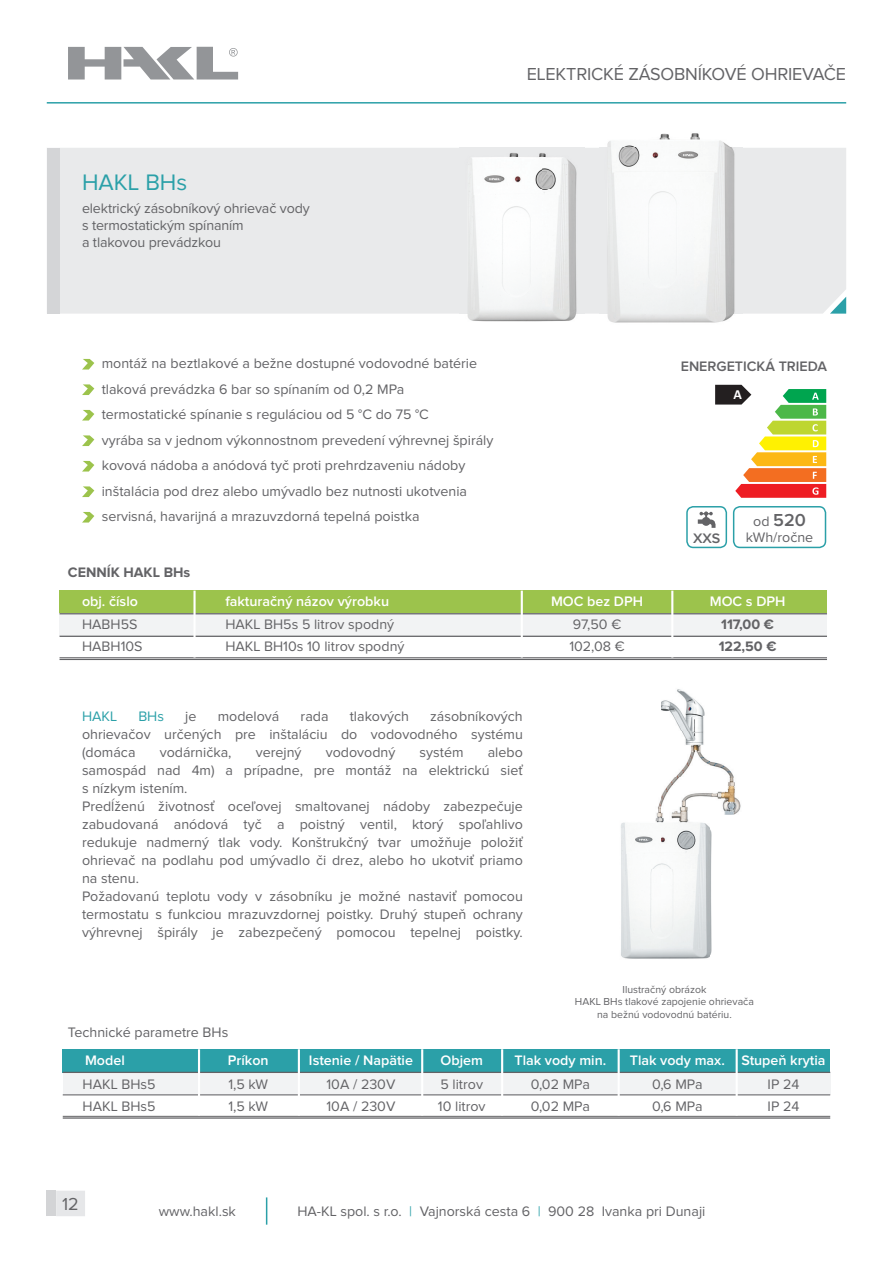
<style>
.page{position:relative;width:893px;height:1263px;background:#fff}
.page>*{position:absolute;margin:0;border:0;box-sizing:border-box;transform-origin:0 0}
.t1{font:23.25px "Proxima Nova";color:#2ba0a8}
.t2{font:18px "Proxima Nova";letter-spacing:-.01em;color:#636366}
.t3{font:600 18px "Proxima Nova";color:#636366}
.t4{font:14.25px/18px "Proxima Nova";color:#636366}
.t5{font:600 14.25px "Proxima Nova";color:#fff}
.t6{font:700 14.25px/22.5px "Proxima Nova";color:#636366}
.t7{font:600 14.25px "Proxima Nova";color:#636366}
.t8{font:14.25px "Proxima Nova";color:#2ba0a8}
.t9{font:700 13.95px "Calibri";color:#fff}
.t10{font:10.5px/12.6px "Proxima Nova";color:#636366;text-align:center}
.s1{font-weight:400;font-size:14.25px}
.s2{color:#2ba0a8}
</style>
<div class="page">
<svg style="left:266px;top:1197px;width:1px;height:27px"></svg>
<svg style="left:56px;top:1191px;width:29px;height:25px"></svg>
<div style="left:47px;top:1191px;width:9px;height:25px;background:#d3d4d6"></div>
<div style="left:60px;top:148px;width:786px;height:166px;background:#e9eaeb"></div>
<svg style="left:68px;top:47px;width:170px;height:33px"></svg>
<hr style="left:47px;top:102px;width:799px;height:2px;background:#2ba0a8">
<div style="left:47px;top:148px;width:13px;height:166px;background:#d4d5d7"></div>
<div style="left:60px;top:591px;width:767px;height:23px;background:#9cc34c"></div>
<svg style="left:60px;top:614px;width:767px;height:22px"></svg>
<hr style="left:60px;top:613px;width:767px;height:1px;background:#636366">
<hr style="left:60px;top:636px;width:767px;height:1px;background:#636366">
<hr style="left:60px;top:659px;width:767px;height:1px;background:#636366">
<hr style="left:60px;top:657px;width:767px;height:1px;background:#636366">
<hr style="left:521px;top:591px;width:2px;height:66px;background:#fff">
<hr style="left:193px;top:591px;width:3px;height:66px;background:#fff">
<hr style="left:671px;top:591px;width:2px;height:66px;background:#fff">
<svg style="left:830px;top:297px;width:16px;height:17px"></svg>
<img style="left:459px;top:147px;width:126px;height:175px">
<img style="left:599px;top:133px;width:143px;height:190px">
<svg style="left:82px;top:359px;width:12px;height:10px"></svg>
<svg style="left:82px;top:384px;width:12px;height:11px"></svg>
<svg style="left:82px;top:410px;width:12px;height:10px"></svg>
<svg style="left:82px;top:435px;width:12px;height:11px"></svg>
<svg style="left:82px;top:461px;width:12px;height:10px"></svg>
<svg style="left:82px;top:486px;width:12px;height:11px"></svg>
<svg style="left:82px;top:512px;width:12px;height:10px"></svg>
<div style="left:63px;top:1049px;width:767px;height:23px;background:#2ba0a8"></div>
<div style="left:63px;top:1072px;width:767px;height:22px;background:#f2f3f4"></div>
<hr style="left:63px;top:1072px;width:767px;height:1px;background:#636366">
<hr style="left:63px;top:1094px;width:767px;height:1px;background:#636366">
<hr style="left:63px;top:1117px;width:767px;height:2px;background:#636366">
<hr style="left:63px;top:1116px;width:767px;height:1px;background:#636366">
<hr style="left:198px;top:1049px;width:2px;height:66px;background:#fff">
<hr style="left:501px;top:1049px;width:2px;height:66px;background:#fff">
<hr style="left:298px;top:1049px;width:2px;height:66px;background:#fff">
<hr style="left:421px;top:1049px;width:2px;height:66px;background:#fff">
<hr style="left:736px;top:1049px;width:2px;height:66px;background:#fff">
<hr style="left:618px;top:1049px;width:2px;height:66px;background:#fff">
<svg style="left:715px;top:385px;width:111px;height:113px"></svg>
<div style="left:686px;top:506px;width:41px;height:42px;border:2px solid #2ba0a8;border-radius:6px"></div>
<div style="left:733px;top:506px;width:93px;height:42px;border:2px solid #2ba0a8;border-radius:6px"></div>
<svg style="left:698px;top:511px;width:18px;height:17px"></svg>
<img style="left:621px;top:689px;width:120px;height:270px">
<h1 class="t1" style="left:82px;top:171px;width:107px">HAKL BHs</h1>
<p class="t4" style="left:82px;top:200px;width:229px;line-height:17.1px">elektrický zásobníkový ohrievač vody s termostatickým spínaním<br>a tlakovou prevádzkou</p>
<p class="t2" style="left:527px;top:65px;width:321px">ELEKTRICKÉ ZÁSOBNÍKOVÉ OHRIEVAČE</p>
<p class="t4" style="left:102px;top:352px;width:393px;line-height:25.5px">montáž na beztlakové a bežne dostupné vodovodné batérie tlaková prevádzka 6 bar so spínaním od 0,2 MPa<br>termostatické spínanie s reguláciou od 5 °C do 75 °C<br>vyrába sa v jednom výkonnostnom prevedení výhrevnej špirály kovová nádoba a anódová tyč proti prehrdzaveniu nádoby inštalácia pod drez alebo umývadlo bez nutnosti ukotvenia servisná, havarijná a mrazuvzdorná tepelná poistka</p>
<p class="t6" style="left:68px;top:561px;width:124px">CENNÍK HAKL BHs</p>
<p class="t5" style="left:82px;top:595px;width:57px">obj. číslo</p>
<p class="t4" style="left:82px;top:613px;width:62px;line-height:22.5px">HABH5S<br>HABH10S</p>
<p class="t5" style="left:225px;top:595px;width:165px">fakturačný názov výrobku</p>
<p class="t4" style="left:225px;top:613px;width:181px;line-height:22.5px">HAKL BH5s 5 litrov spodný<br>HAKL BH10s 10 litrov spodný</p>
<p class="t7" style="left:681px;top:360px;width:148px">ENERGETICKÁ TRIEDA</p>
<p class="t9" style="left:734px;top:385px;width:10px">A</p>
<p class="t5" style="left:551px;top:595px;width:93px">MOC bez DPH</p>
<p class="t4" style="left:569px;top:613px;width:57px;line-height:22.5px">97,50 €<br>102,08 €</p>
<p class="t7" style="left:693px;top:531px;width:29px">XXS</p>
<p class="t3" style="left:753px;top:512px;width:54px"><span class="s1">od</span> 520</p>
<p class="t4" style="left:746px;top:529px;width:69px">kWh/ročne</p>
<p class="t5" style="left:710px;top:595px;width:77px">MOC s DPH</p>
<p class="t6" style="left:719px;top:613px;width:59px">117,00 €<br>122,50 €</p>
<p class="t4" style="left:82px;top:708px;width:442px;text-align:justify;text-indent:348px">zásobníkových ohrievačov určených pre inštaláciu do vodovodného systému (domáca</p>
<p class="t8" style="left:82px;top:710px;width:37px">HAKL</p>
<p class="t8" style="left:138px;top:710px;width:27px">BHs</p>
<p class="t4" style="left:185px;top:708px;width:13px">je</p>
<p class="t4" style="left:218px;top:708px;width:63px">modelová</p>
<p class="t4" style="left:301px;top:708px;width:29px">rada</p>
<p class="t4" style="left:350px;top:708px;width:61px">tlakových</p>
<p class="t4" style="left:160px;top:744px;width:73px">vodárnička,</p>
<p class="t4" style="left:256px;top:744px;width:47px">verejný</p>
<p class="t4" style="left:326px;top:744px;width:71px">vodovodný</p>
<p class="t4" style="left:420px;top:744px;width:45px">systém</p>
<p class="t4" style="left:82px;top:744px;width:442px;text-indent:406px">alebo samospád nad 4m) a prípadne, pre montáž na elektrickú sieť s nízkym istením.<br>Predĺženú životnosť oceľovej smaltovanej nádoby zabezpečuje zabudovaná anódová tyč a poistný ventil, ktorý spoľahlivo redukuje nadmerný tlak vody. Konštrukčný tvar umožňuje položiť ohrievač na podlahu pod umývadlo či drez, alebo ho ukotviť priamo na stenu.<br>Požadovanú teplotu vody v zásobníku je možné nastaviť pomocou termostatu s funkciou mrazuvzdornej poistky. Druhý stupeň ochrany výhrevnej špirály je zabezpečený pomocou tepelnej poistky.</p>
<p class="t4" style="left:68px;top:1023px;width:162px">Technické parametre BHs</p>
<p class="t10" style="left:575px;top:983px;width:180px">Ilustračný obrázok<br>HAKL BHs tlakové zapojenie ohrievača na bežnú vodovodnú batériu.</p>
<p class="t5" style="left:85px;top:1053px;width:41px">Model</p>
<p class="t5" style="left:228px;top:1053px;width:42px">Príkon</p>
<p class="t5" style="left:309px;top:1053px;width:105px">Istenie / Napätie</p>
<p class="t5" style="left:440px;top:1053px;width:44px">Objem</p>
<p class="t5" style="left:514px;top:1053px;width:93px">Tlak vody min.</p>
<p class="t5" style="left:630px;top:1053px;width:97px">Tlak vody max.</p>
<p class="t5" style="left:741px;top:1053px;width:86px">Stupeň krytia</p>
<p class="t4" style="left:228px;top:1073px;width:41px;line-height:22.5px">1,5 kW<br>1,5 kW</p>
<p class="t4" style="left:326px;top:1073px;width:70px;line-height:22.5px">10A / 230V<br>10A / 230V</p>
<p class="t4" style="left:83px;top:1073px;width:74px;line-height:22.5px">HAKL BHs5<br>HAKL BHs5</p>
<p class="t4" style="left:438px;top:1073px;width:49px;line-height:22.5px">5 litrov<br>10 litrov</p>
<p class="t4" style="left:531px;top:1073px;width:61px;line-height:22.5px">0,02 MPa<br>0,02 MPa</p>
<p class="t4" style="left:652px;top:1073px;width:52px;line-height:22.5px">0,6 MPa<br>0,6 MPa</p>
<p class="t4" style="left:768px;top:1073px;width:33px;line-height:22.5px">IP 24<br>IP 24</p>
<p class="t2" style="left:62px;top:1195px;width:18px">12</p>
<p class="t4" style="left:159px;top:1202px;width:79px">www.hakl.sk</p>
<p class="t4" style="left:297px;top:1202px;width:410px">HA-KL spol. s r.o. <span class="s2">|</span> Vajnorská cesta 6 <span class="s2">|</span> 900 28 Ivanka pri Dunaji</p>
</div>
